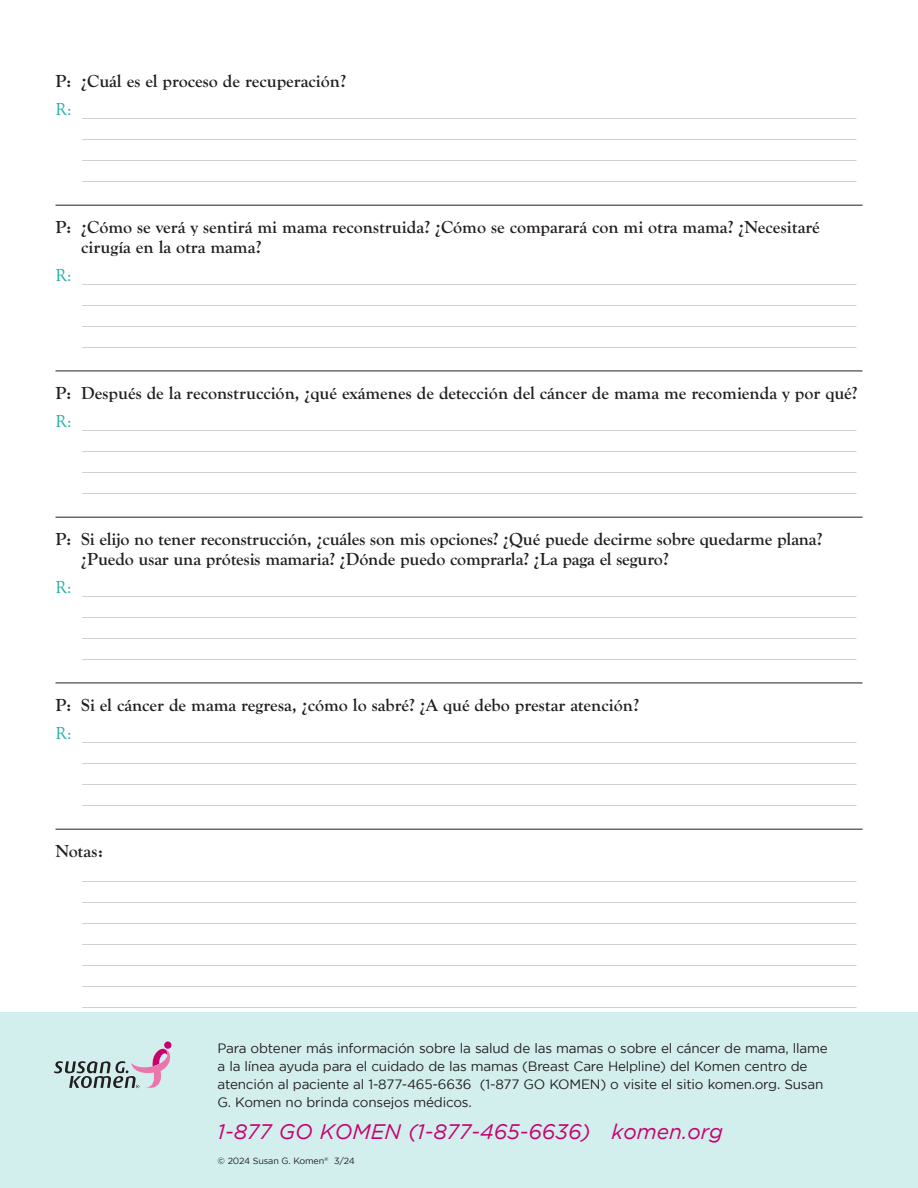
<style>
.page{position:relative;width:918px;height:1188px;background:#fff}
.page>*{position:absolute;margin:0;border:0;box-sizing:border-box;transform-origin:0 0}
.t1{font:italic 21px "Gotham";color:#c60170}
.N_question{font:18px/21px "Times New Roman";color:#bfbebe}
.N_question-2{font:700 18px/19.5px "Goudy Old Sty";color:#231f20}
.t2{font:13.5px/18px "Gotham";letter-spacing:-.015em;color:#231f20}
.t3{font:9px "Gotham";letter-spacing:-.015em;color:#231f20}
.s1{font-family:"Goudy Old Sty";color:#1fafa4}
</style>
<div class="page">
<div style="left:0;top:1012px;width:918px;height:176px;background:#d3efed"></div>
<svg style="left:54px;top:1041px;width:118px;height:48px"></svg>
<hr style="left:56px;top:205px;width:806px;height:1px;background:#231f20">
<hr style="left:56px;top:371px;width:806px;height:1px;background:#231f20">
<hr style="left:56px;top:517px;width:806px;height:1px;background:#231f20">
<hr style="left:56px;top:683px;width:806px;height:1px;background:#231f20">
<hr style="left:56px;top:829px;width:806px;height:1px;background:#231f20">
<p class="N_question-2" style="left:56px;top:72px;width:292px">P: ¿Cuál es el proceso de recuperación?</p>
<p class="N_question" style="left:56px;top:98px;width:802px"><span class="s1">R:</span> ______________________________________________________________________________________</p>
<p class="N_question" style="left:82px;top:119px;width:775px">______________________________________________________________________________________</p>
<p class="N_question" style="left:82px;top:140px;width:775px">______________________________________________________________________________________</p>
<p class="N_question" style="left:82px;top:161px;width:775px">______________________________________________________________________________________</p>
<p class="N_question-2" style="left:81px;top:218px;width:740px;text-indent:-26px">P: ¿Cómo se verá y sentirá mi mama reconstruida? ¿Cómo se comparará con mi otra mama? ¿Necesitaré cirugía en la otra mama?</p>
<p class="N_question" style="left:55px;top:263px;width:803px"><span class="s1">R:</span> ______________________________________________________________________________________</p>
<p class="N_question" style="left:82px;top:284px;width:775px">______________________________________________________________________________________</p>
<p class="N_question" style="left:82px;top:305px;width:775px">______________________________________________________________________________________</p>
<p class="N_question" style="left:82px;top:326px;width:775px">______________________________________________________________________________________</p>
<p class="N_question-2" style="left:56px;top:384px;width:804px">P: Después de la reconstrucción, ¿qué exámenes de detección del cáncer de mama me recomienda y por qué?</p>
<p class="N_question" style="left:56px;top:410px;width:802px"><span class="s1">R:</span> ______________________________________________________________________________________</p>
<p class="N_question" style="left:82px;top:431px;width:775px">______________________________________________________________________________________</p>
<p class="N_question" style="left:82px;top:452px;width:775px">______________________________________________________________________________________</p>
<p class="N_question" style="left:82px;top:473px;width:775px">______________________________________________________________________________________</p>
<p class="N_question-2" style="left:81px;top:530px;width:743px;text-indent:-26px">P: Si elijo no tener reconstrucción, ¿cuáles son mis opciones? ¿Qué puede decirme sobre quedarme plana? ¿Puedo usar una prótesis mamaria? ¿Dónde puedo comprarla? ¿La paga el seguro?</p>
<p class="N_question" style="left:55px;top:575px;width:803px"><span class="s1">R:</span> ______________________________________________________________________________________</p>
<p class="N_question" style="left:82px;top:596px;width:775px">______________________________________________________________________________________</p>
<p class="N_question" style="left:82px;top:617px;width:775px">______________________________________________________________________________________</p>
<p class="N_question" style="left:82px;top:638px;width:775px">______________________________________________________________________________________</p>
<p class="N_question-2" style="left:56px;top:696px;width:585px">P: Si el cáncer de mama regresa, ¿cómo lo sabré? ¿A qué debo prestar atención?</p>
<p class="N_question" style="left:56px;top:722px;width:802px"><span class="s1">R:</span> ______________________________________________________________________________________</p>
<p class="N_question" style="left:82px;top:743px;width:775px">______________________________________________________________________________________</p>
<p class="N_question" style="left:82px;top:764px;width:775px">______________________________________________________________________________________</p>
<p class="N_question" style="left:82px;top:785px;width:775px">______________________________________________________________________________________</p>
<p class="N_question-2" style="left:56px;top:842px;width:49px">Notas:</p>
<p class="N_question" style="left:82px;top:861px;width:775px">______________________________________________________________________________________</p>
<p class="N_question" style="left:82px;top:882px;width:775px">______________________________________________________________________________________</p>
<p class="N_question" style="left:82px;top:903px;width:775px">______________________________________________________________________________________</p>
<p class="N_question" style="left:82px;top:924px;width:775px">______________________________________________________________________________________</p>
<p class="N_question" style="left:82px;top:945px;width:775px">______________________________________________________________________________________ ______________________________________________________________________________________</p>
<p class="N_question" style="left:82px;top:987px;width:775px">______________________________________________________________________________________</p>
<p class="t2" style="left:218px;top:1039px;width:612px">Para obtener más información sobre la salud de las mamas o sobre el cáncer de mama, llame a la línea ayuda para el cuidado de las mamas (Breast Care Helpline) del Komen centro de atención al paciente al 1-877-465-6636 (1-877 GO KOMEN) o visite el sitio komen.org. Susan G. Komen no brinda consejos médicos.</p>
<p class="t1" style="left:218px;top:1120px;width:507px">1-877 GO KOMEN (1-877-465-6636) komen.org</p>
<p class="t3" style="left:218px;top:1156px;width:139px">© 2024 Susan G. Komen<sup>®</sup> 3/24</p>
</div>
